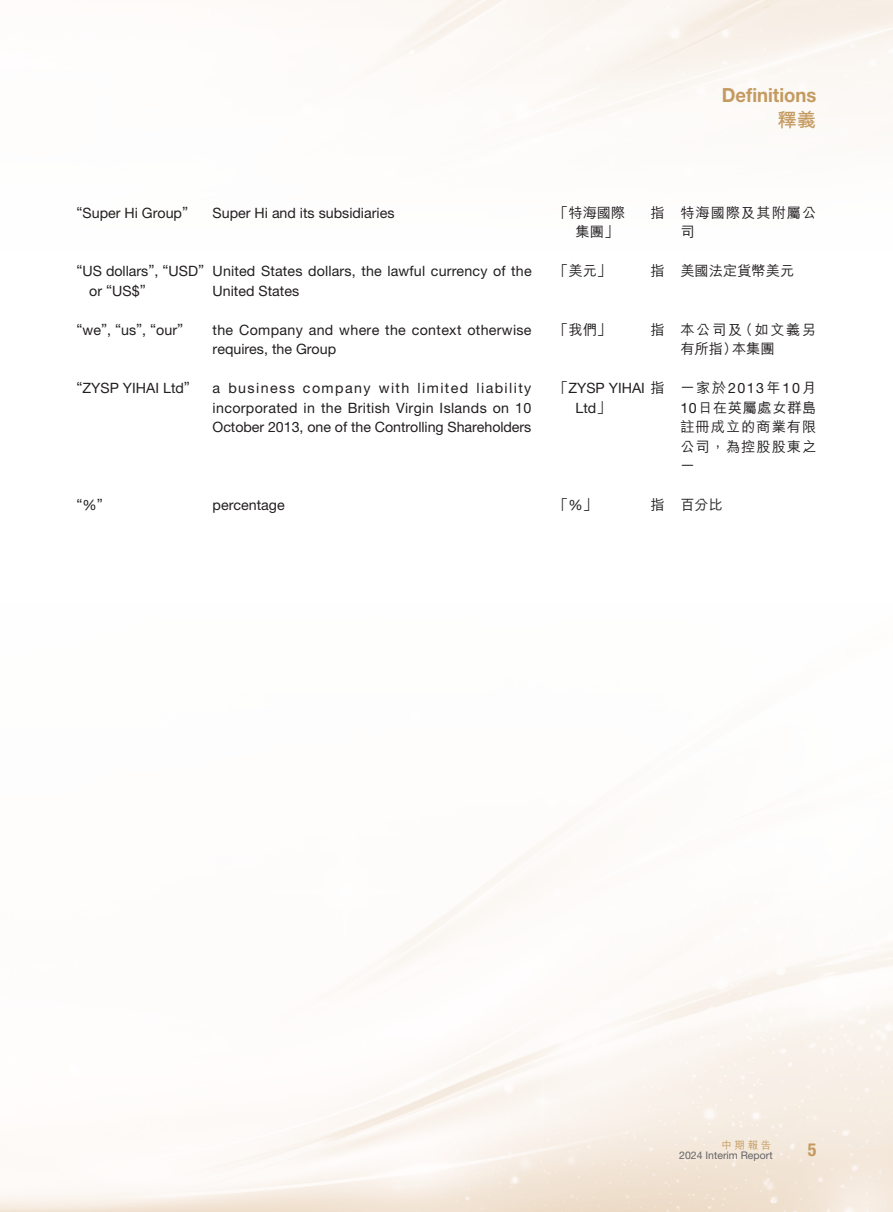
<style>
.page{position:relative;width:893px;height:1212px;background:#fff}
.page>*{position:absolute;margin:0;border:0;box-sizing:border-box;transform-origin:0 0}
.t1{font:700 19.5px "Helvetica Neue LT Std";color:#c49a60;scale:.95 1}
.t2{font:700 19.5px "M Hei HK";color:#c49a60}
.t3{font:700 condensed 18px "Helvetica Neue LT Std";color:#c49a60}
.t4{font:14.25px/19.5px "Helvetica Neue LT Std";color:#231f20}
.t5{font:500 14.25px/19.5px "M Hei HK";letter-spacing:.07em;color:#231f20}
.t6{font:14.25px/19.5px "Helvetica Neue LT Std";letter-spacing:.02em;color:#231f20}
.t7{font:500 14.25px/19.5px "M Hei HK";letter-spacing:.115em;color:#231f20}
.t8{font:500 14.25px "M Hei HK";color:#231f20}
.t9{font:10.5px "Helvetica Neue LT Std";color:#636366}
.t10{font:500 10.5px "M Hei HK";color:#c49a60}
.s1{font-family:"M Hei HK";font-weight:500}
.s2{font-family:"Helvetica Neue LT Std";font-weight:400}
</style>
<div class="page">
<h1 class="t1" style="left:722px;top:83px;width:101px">Definitions</h1>
<h1 class="t2" style="left:777px;top:105px;width:40px">釋義</h1>
<p class="t4" style="left:77px;top:203px;width:113px">“Super Hi Group”</p>
<p class="t4" style="left:213px;top:203px;width:183px">Super Hi and its subsidiaries</p>
<p class="t4" style="left:89px;top:261px;width:116px;text-indent:-13px">“US dollars”, “USD” or “US$”</p>
<p class="t4" style="left:213px;top:261px;width:321px">United States dollars, the lawful currency of the<br>United States</p>
<p class="t4" style="left:77px;top:320px;width:108px">“we”, “us”, “our”</p>
<p class="t6" style="left:213px;top:320px;width:321px">the Company and where the context otherwise requires, the Group</p>
<p class="t4" style="left:77px;top:378px;width:115px">“ZYSP YIHAI Ltd”</p>
<p class="t4" style="left:213px;top:378px;width:320px;text-align:justify">a business company with limited liability incorporated in the British Virgin Islands on 10<br>October 2013, one of the Controlling Shareholders</p>
<p class="t4" style="left:77px;top:494px;width:28px">“%”</p>
<p class="t4" style="left:213px;top:495px;width:74px">percentage</p>
<p class="t5" style="left:575px;top:201px;width:51px;text-indent:-21px">「特海國際集團」</p>
<p class="t5" style="left:680px;top:201px;width:138px;text-indent:-30px">指 特海國際及其附屬公司</p>
<p class="t5" style="left:554px;top:260px;width:58px">「美元」</p>
<p class="t8" style="left:651px;top:260px;width:145px">指 美國法定貨幣美元</p>
<p class="t5" style="left:554px;top:318px;width:58px">「我們」</p>
<p class="t7" style="left:680px;top:318px;width:138px;text-indent:-30px">指 本公司及（如文義另有所指）本集團</p>
<p class="t4" style="left:575px;top:378px;width:242px;text-indent:-21px"><span class="s1">「</span>ZYSP YIHAI <span class="s1">指 一家於</span>2013<span class="s1">年</span>10<span class="s1">月<br></span>Ltd<span class="s1">」</span></p>
<p class="t5" style="left:680px;top:396px;width:138px;text-align:justify"><span class="s2">10</span>日在英屬處女群島註冊成立的商業有限公司，為控股股東之一</p>
<p class="t5" style="left:554px;top:494px;width:44px">「<span class="s2">%</span>」</p>
<p class="t5" style="left:651px;top:494px;width:74px">指 百分比</p>
<p class="t10" style="left:721px;top:1137px;width:51px">中期報告</p>
<p class="t9" style="left:679px;top:1149px;width:95px">2024 Interim Report</p>
<p class="t3" style="left:808px;top:1138px;width:10px">5</p>
</div>
